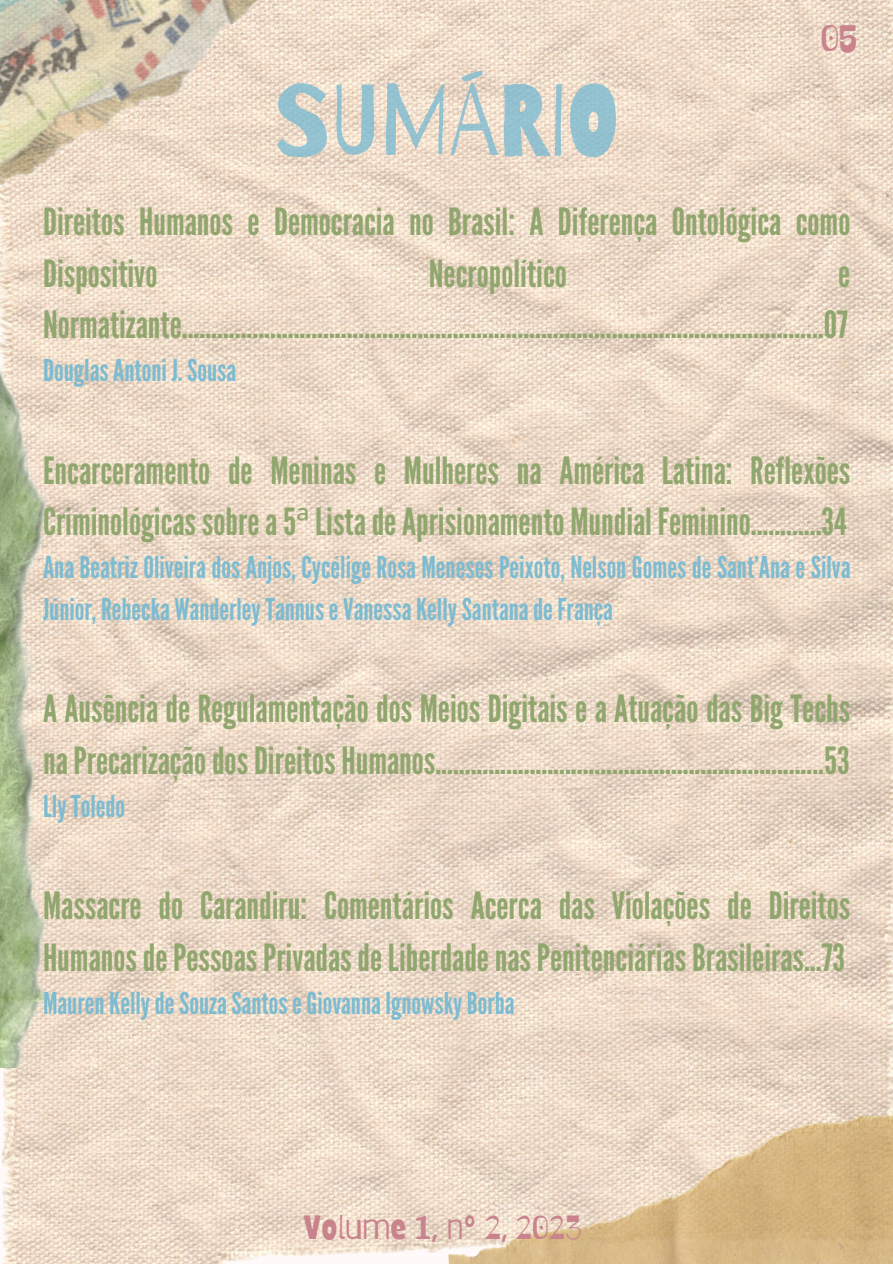
<style>
.page{position:relative;width:893px;height:1264px;background:#fff}
.page>*{position:absolute;margin:0;border:0;box-sizing:border-box;transform-origin:0 0}
.t1{font:100.05px "Barriecito";color:#7dbbd1}
.t2{font:37.5px/51.8px "League Gothic";color:#90a66e}
.t3{font:36.6px "Barriecito";color:#c8838c}
.t4{font:33px "Barriecito";color:#c8838c}
.t5{font:30px/41.7px "League Gothic";color:#7dbbd1}
.s1{font-family:"Noto Sans"}
</style>
<div class="page">
<img style="left:0;top:0;width:892px;height:1263px">
<img style="left:0;top:353px;width:50px;height:714px">
<img style="left:442px;top:1070px;width:450px;height:193px">
<img style="left:0;top:0;width:461px;height:305px">
<h1 class="t1" style="left:273px;top:59px;width:348px">SUMÁRIO</h1>
<p class="t3" style="left:820px;top:16px;width:38px">05</p>
<p class="t2" style="left:43px;top:196px;width:808px">Direitos Humanos e Democracia no Brasil: A Diferença Ontológica como<br>Dispositivo</p>
<p class="t2" style="left:429px;top:248px;width:139px">Necropolítico</p>
<p class="t2" style="left:43px;top:248px;width:808px;text-align:right">e<br>Normatizante.............................................................................................................07</p>
<p class="t5" style="left:43px;top:350px;width:195px">DouglasAntoni J.Sousa</p>
<p class="t2" style="left:43px;top:445px;width:808px">Encarceramento de Meninas e Mulheres na América Latina: Reflexões<br>Criminológicassobrea5<span class="s1">ª</span>ListadeAprisionamento Mundial Feminino............34</p>
<p class="t5" style="left:43px;top:547px;width:808px">Ana Beatriz Oliveira dos Anjos, Cycélige Rosa Meneses Peixoto, Nelson Gomes de Sant’Ana e Silva<br>Júnior,Rebecka WanderleyTannuseVanessaKellySantanadeFrança</p>
<p class="t2" style="left:43px;top:683px;width:808px">A Ausência de Regulamentação dos Meios Digitais e a Atuação das Big Techs naPrecarizaçãodosDireitosHumanos..................................................................53</p>
<p class="t5" style="left:43px;top:785px;width:84px">LlyToledo</p>
<p class="t2" style="left:43px;top:880px;width:808px">Massacre do Carandiru: Comentários Acerca das Violações de Direitos<br>HumanosdePessoasPrivadasdeLiberdadenasPenitenciáriasBrasileiras...73</p>
<p class="t5" style="left:43px;top:982px;width:473px">MaurenKellydeSouzaSantoseGiovannaIgnowskyBorba</p>
<p class="t4" style="left:303px;top:1207px;width:280px">Volume 1, nº 2, 2023</p>
</div>
